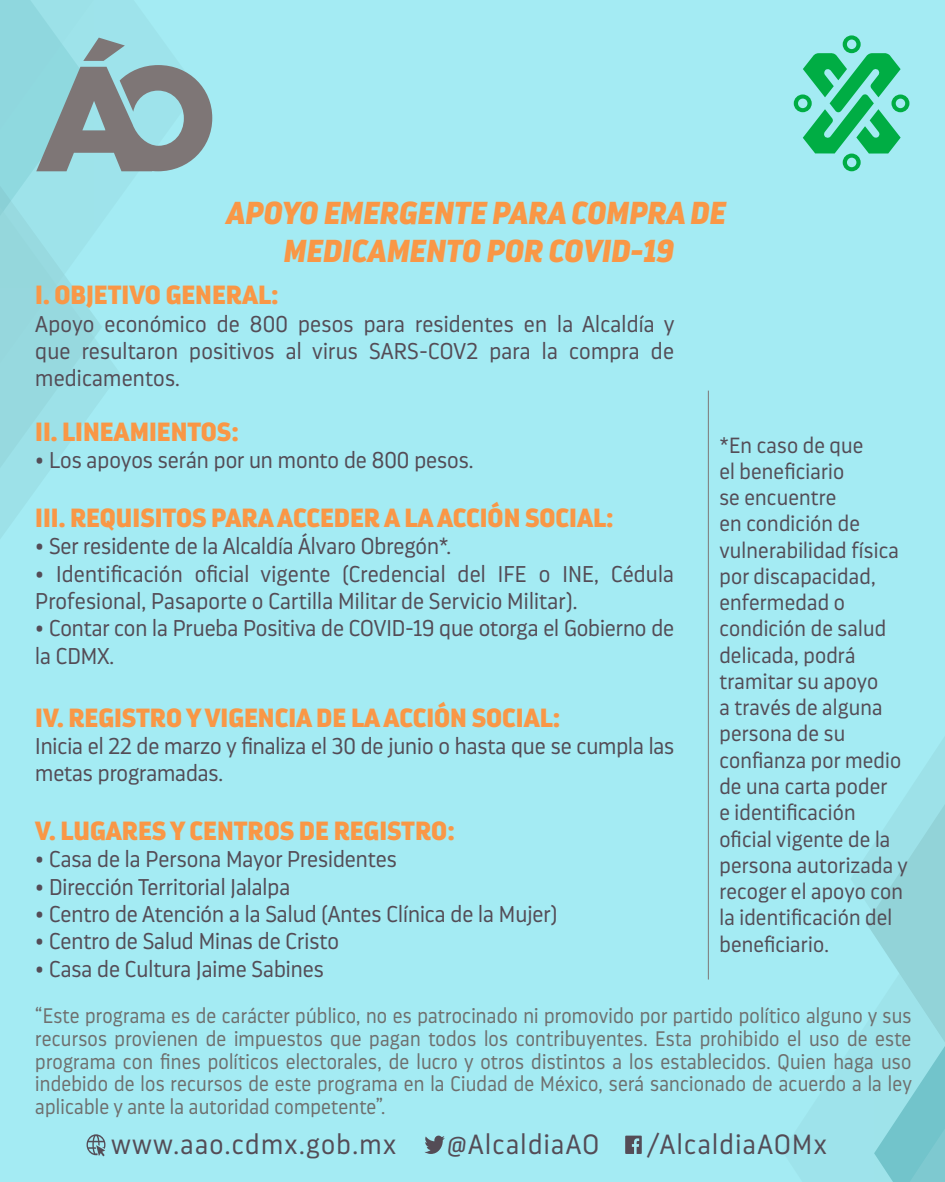
<style>
.page{position:relative;width:945px;height:1182px;background:#fff}
.page>*{position:absolute;margin:0;border:0;box-sizing:border-box;transform-origin:0 0}
.t1{font:italic 900 31.5px/37.8px "Darwin Pro";color:#f99746;text-align:center}
.t2{font:300 27.65px "Darwin Pro";letter-spacing:.05em;color:#544c56}
.t3{font:900 26.25px "Darwin Pro";color:#f99746}
.t4{font:300 22.75px/27.3px "Darwin Pro";color:#544c56}
.t5{font:300 21.88px/26.2px "Darwin Pro";letter-spacing:.01em;color:#544c56}
.t6{font:300 21px/22.8px "Darwin Pro";letter-spacing:.01em;color:#6f6f6e;text-align:justify;scale:.96 1}
</style>
<div class="page">
<div style="left:0;top:0;width:945px;height:1181px;background:#a4ebf3"></div>
<svg style="left:851px;top:737px;width:94px;height:444px"></svg>
<svg style="left:87px;top:1134px;width:18px;height:22px"></svg>
<svg style="left:425px;top:1135px;width:20px;height:18px"></svg>
<svg style="left:625px;top:1135px;width:17px;height:18px"></svg>
<hr style="left:708px;top:390px;width:1px;height:589px;background:#7e7676">
<svg style="left:0;top:0;width:212px;height:538px"></svg>
<svg style="left:794px;top:35px;width:115px;height:136px"></svg>
<h1 class="t1" style="left:225px;top:194px;width:501px">APOYO EMERGENTE PARA COMPRA DE<br>MEDICAMENTO POR COVID-19</h1>
<p class="t3" style="left:35px;top:276px;width:245px">I. OBJETIVO GENERAL:</p>
<p class="t4" style="left:35px;top:309px;width:641px;text-align:justify">Apoyo económico de 800 pesos para residentes en la Alcaldía y que resultaron positivos al virus SARS-COV2 para la compra de medicamentos.</p>
<p class="t3" style="left:35px;top:412px;width:205px">II. LINEAMIENTOS:</p>
<p class="t4" style="left:35px;top:446px;width:440px">• Los apoyos serán por un monto de 800 pesos.</p>
<p class="t3" style="left:35px;top:499px;width:580px">III. REQUISITOS PARA ACCEDER A LA ACCIÓN SOCIAL:</p>
<p class="t4" style="left:35px;top:532px;width:417px">• Ser residente de la Alcaldía Álvaro Obregón*.</p>
<p class="t4" style="left:35px;top:559px;width:640px">• Identificación oficial vigente (Credencial del IFE o INE, Cédula<br>Profesional, Pasaporte o Cartilla Militar de Servicio Militar).</p>
<p class="t4" style="left:35px;top:614px;width:640px">• Contar con la Prueba Positiva de COVID-19 que otorga el Gobierno de la CDMX.</p>
<p class="t3" style="left:35px;top:698px;width:527px">IV. REGISTRO Y VIGENCIA DE LA ACCIÓN SOCIAL:</p>
<p class="t4" style="left:35px;top:731px;width:641px">Inicia el 22 de marzo y finaliza el 30 de junio o hasta que se cumpla las metas programadas.</p>
<p class="t3" style="left:35px;top:811px;width:421px">V. LUGARES Y CENTROS DE REGISTRO:</p>
<p class="t4" style="left:35px;top:845px;width:363px">• Casa de la Persona Mayor Presidentes</p>
<p class="t4" style="left:35px;top:872px;width:256px">• Dirección Territorial Jalalpa</p>
<p class="t4" style="left:35px;top:899px;width:523px">• Centro de Atención a la Salud (Antes Clínica de la Mujer)</p>
<p class="t4" style="left:35px;top:927px;width:305px">• Centro de Salud Minas de Cristo</p>
<p class="t4" style="left:35px;top:954px;width:290px">• Casa de Cultura Jaime Sabines</p>
<p class="t5" style="left:719px;top:431px;width:190px">*En caso de que<br>el beneficiario<br>se encuentre<br>en condición de vulnerabilidad física por discapacidad, enfermedad o condición de salud delicada, podrá tramitar su apoyo<br>a través de alguna persona de su confianza por medio de una carta poder<br>e identificación oficial vigente de la persona autorizada y recoger el apoyo con la identificación del beneficiario.</p>
<p class="t6" style="left:35px;top:1003px;width:915px">“Este programa es de carácter público, no es patrocinado ni promovido por partido político alguno y sus recursos provienen de impuestos que pagan todos los contribuyentes. Esta prohibido el uso de este programa con fines políticos electorales, de lucro y otros distintos a los establecidos. Quien haga uso indebido de los recursos de este programa en la Ciudad de México, será sancionado de acuerdo a la ley aplicable y ante la autoridad competente”.</p>
<p class="t2" style="left:111px;top:1126px;width:287px">www.aao.cdmx.gob.mx</p>
<p class="t2" style="left:447px;top:1126px;width:154px">@AlcaldiaAO</p>
<p class="t2" style="left:647px;top:1126px;width:182px">/AlcaldiaAOMx</p>
</div>
